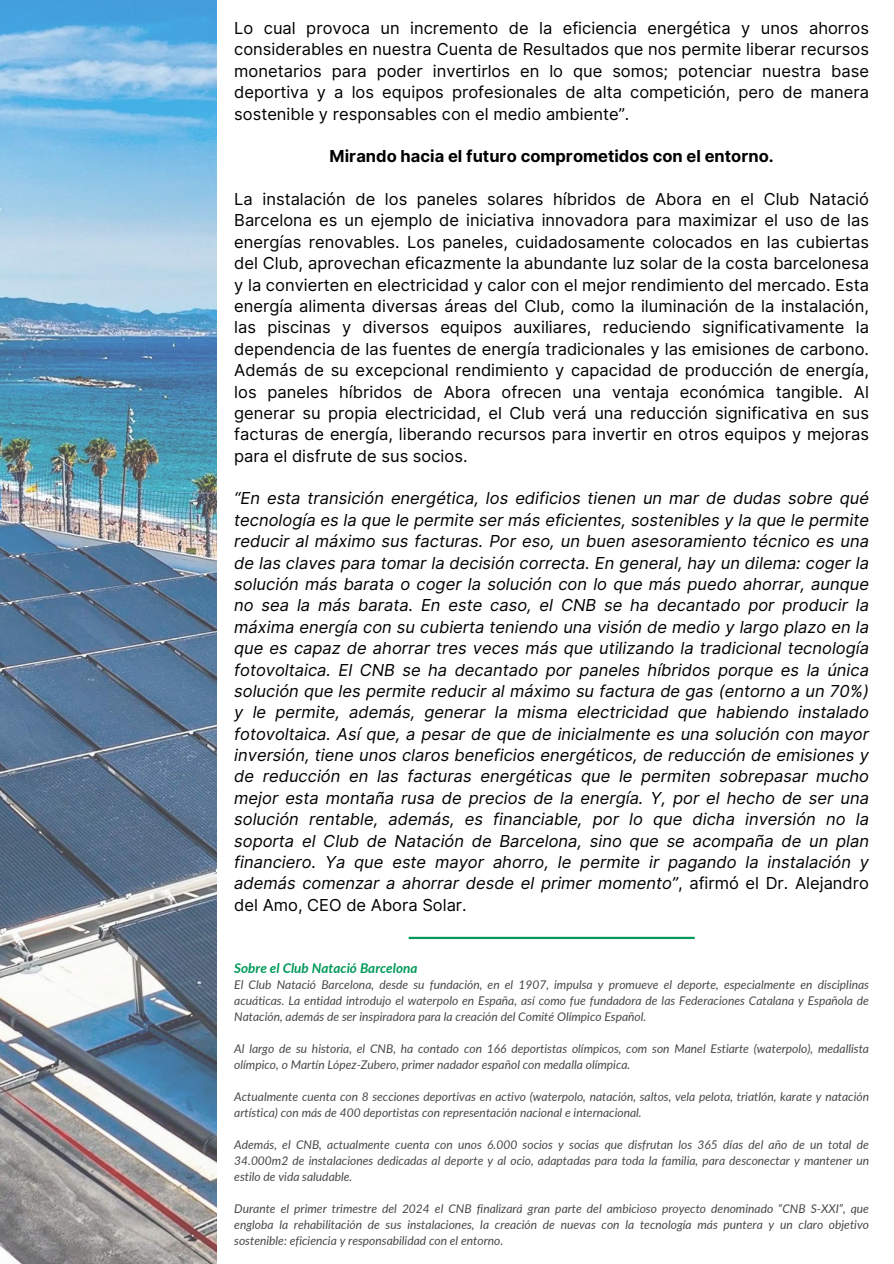
<style>
.page{position:relative;width:894px;height:1264px;background:#fff}
.page>*{position:absolute;margin:0;border:0;box-sizing:border-box;transform-origin:0 0}
.t1{font:italic 16.5px/21.3px "Inter";color:#000;text-align:justify}
.t2{font:16.5px/21.3px "Inter";color:#000;text-align:justify}
.t3{font:700 16.5px "Inter";color:#000}
.t4{font:italic 700 13.5px "Lato";color:#009959}
.t5{font:italic 12px/16px "Lato";color:#48484c;text-align:justify}
.s1{font-style:normal}
</style>
<div class="page">
<img style="left:0;top:0;width:216px;height:1263px">
<hr style="left:408px;top:936px;width:286px;height:3px;background:#009959">
<p class="t2" style="left:234px;top:17px;width:636px">Lo cual provoca un incremento de la eficiencia energética y unos ahorros considerables en nuestra Cuenta de Resultados que nos permite liberar recursos monetarios para poder invertirlos en lo que somos; potenciar nuestra base deportiva y a los equipos profesionales de alta competición, pero de manera sostenible y responsables con el medio ambiente”.</p>
<p class="t3" style="left:329px;top:146px;width:445px">Mirando hacia el futuro comprometidos con el entorno.</p>
<p class="t2" style="left:234px;top:188px;width:636px">La instalación de los paneles solares híbridos de Abora en el Club Natació Barcelona es un ejemplo de iniciativa innovadora para maximizar el uso de las energías renovables. Los paneles, cuidadosamente colocados en las cubiertas del Club, aprovechan eficazmente la abundante luz solar de la costa barcelonesa y la convierten en electricidad y calor con el mejor rendimiento del mercado. Esta energía alimenta diversas áreas del Club, como la iluminación de la instalación, las piscinas y diversos equipos auxiliares, reduciendo significativamente la dependencia de las fuentes de energía tradicionales y las emisiones de carbono.<br>Además de su excepcional rendimiento y capacidad de producción de energía, los paneles híbridos de Abora ofrecen una ventaja económica tangible. Al generar su propia electricidad, el Club verá una reducción significativa en sus facturas de energía, liberando recursos para invertir en otros equipos y mejoras para el disfrute de sus socios.</p>
<p class="t1" style="left:234px;top:488px;width:636px">“En esta transición energética, los edificios tienen un mar de dudas sobre qué tecnología es la que le permite ser más eficientes, sostenibles y la que le permite reducir al máximo sus facturas. Por eso, un buen asesoramiento técnico es una de las claves para tomar la decisión correcta. En general, hay un dilema: coger la solución más barata o coger la solución con lo que más puedo ahorrar, aunque no sea la más barata. En este caso, el CNB se ha decantado por producir la máxima energía con su cubierta teniendo una visión de medio y largo plazo en la que es capaz de ahorrar tres veces más que utilizando la tradicional tecnología fotovoltaica. El CNB se ha decantado por paneles híbridos porque es la única solución que les permite reducir al máximo su factura de gas (entorno a un 70%) y le permite, además, generar la misma electricidad que habiendo instalado fotovoltaica. Así que, a pesar de que de inicialmente es una solución con mayor inversión, tiene unos claros beneficios energéticos, de reducción de emisiones y de reducción en las facturas energéticas que le permiten sobrepasar mucho mejor esta montaña rusa de precios de la energía. Y, por el hecho de ser una solución rentable, además, es financiable, por lo que dicha inversión no la soporta el Club de Natación de Barcelona, sino que se acompaña de un plan financiero. Ya que este mayor ahorro, le permite ir pagando la instalación y además comenzar a ahorrar desde el primer momento”<span class="s1">, afirmó el Dr. Alejandro del Amo, CEO de Abora Solar.</span></p>
<p class="t4" style="left:234px;top:959px;width:185px">Sobre el Club Natació Barcelona</p>
<p class="t5" style="left:234px;top:975px;width:636px">El Club Natació Barcelona, desde su fundación, en el 1907, impulsa y promueve el deporte, especialmente en disciplinas acuáticas. La entidad introdujo el waterpolo en España, así como fue fundadora de las Federaciones Catalana y Española de Natación, además de ser inspiradora para la creación del Comité Olímpico Español.</p>
<p class="t5" style="left:234px;top:1039px;width:636px">Al largo de su historia, el CNB, ha contado con 166 deportistas olímpicos, com son Manel Estiarte (waterpolo), medallista olímpico, o Martín López-Zubero, primer nadador español con medalla olímpica.</p>
<p class="t5" style="left:234px;top:1087px;width:636px">Actualmente cuenta con 8 secciones deportivas en activo (waterpolo, natación, saltos, vela pelota, triatlón, karate y natación artística) con más de 400 deportistas con representación nacional e internacional.</p>
<p class="t5" style="left:234px;top:1135px;width:636px">Además, el CNB, actualmente cuenta con unos 6.000 socios y socias que disfrutan los 365 días del año de un total de 34.000m2 de instalaciones dedicadas al deporte y al ocio, adaptadas para toda la familia, para desconectar y mantener un estilo de vida saludable.</p>
<p class="t5" style="left:234px;top:1199px;width:636px">Durante el primer trimestre del 2024 el CNB finalizará gran parte del ambicioso proyecto denominado “CNB S-XXI”, que engloba la rehabilitación de sus instalaciones, la creación de nuevas con la tecnología más puntera y un claro objetivo sostenible: eficiencia y responsabilidad con el entorno.</p>
</div>
